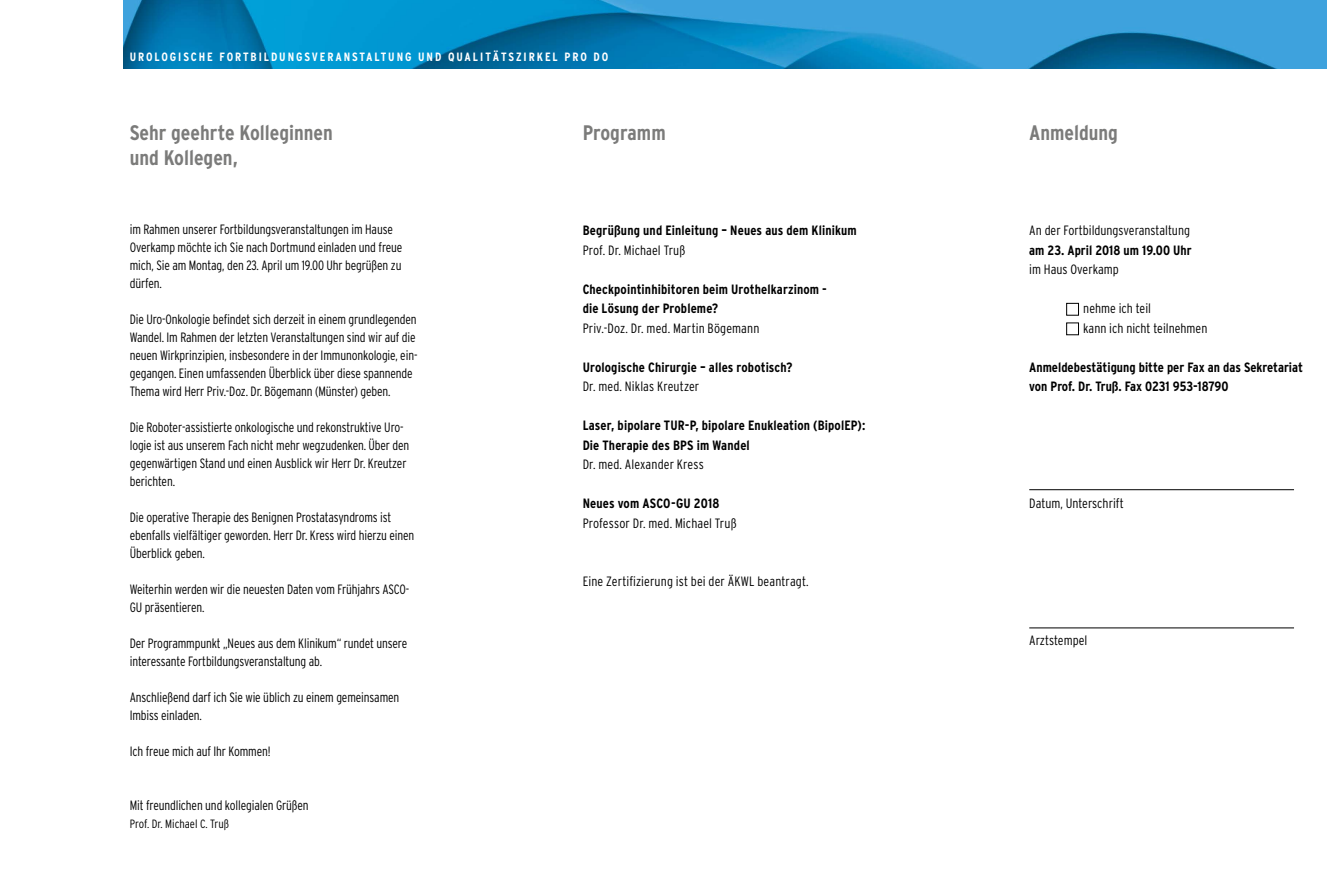
<style>
.page{position:relative;width:1327px;height:893px;background:#fff}
.page>*{position:absolute;margin:0;border:0;box-sizing:border-box;transform-origin:0 0}
.t1{font:700 condensed 21px/25.2px "Interstate";color:#7b7b7a}
.t2{font:300 condensed 13.5px/18px "Interstate";letter-spacing:-.01em;color:#000;scale:.96 1}
.t3{font:700 condensed 13.5px/19.5px "Interstate";letter-spacing:.005em;color:#000}
.t4{font:300 condensed 13.5px "Interstate";letter-spacing:.01em;color:#000}
.t5{font:300 condensed 13.5px/19.5px "Interstate";letter-spacing:-.01em;color:#000}
.t6{font:700 condensed 12px "Interstate";letter-spacing:.16em;color:#fff}
.t7{font:300 condensed 12px "Interstate";color:#000}
</style>
<div class="page">
<img style="left:123px;top:0;width:1204px;height:68px">
<hr style="left:1029px;top:489px;width:265px;height:1px;background:#000">
<hr style="left:1029px;top:627px;width:265px;height:1px;background:#000">
<div style="left:1066px;top:303px;width:13px;height:13px;border:1px solid #000"></div>
<div style="left:1066px;top:323px;width:13px;height:12px;border:1px solid #000"></div>
<p class="t6" style="left:130px;top:50px;width:480px">UROLOGISCHE FORTBILDUNGSVERANSTALTUNG UND QUALITÄTSZIRKEL PRO DO</p>
<h1 class="t1" style="left:130px;top:120px;width:205px">Sehr geehrte Kolleginnen und Kollegen,</h1>
<p class="t2" style="left:130px;top:220px;width:286px">im Rahmen unserer Fortbildungsveranstaltungen im Hause Overkamp möchte ich Sie nach Dortmund einladen und freue mich, Sie am Montag, den 23. April um 19.00 Uhr begrüßen zu dürfen.</p>
<p class="t2" style="left:130px;top:310px;width:301px">Die Uro-Onkologie befindet sich derzeit in einem grundlegenden Wandel. Im Rahmen der letzten Veranstaltungen sind wir auf die neuen Wirkprinzipien, insbesondere in der Immunonkologie, ein&shy;gegangen. Einen umfassenden Überblick über diese spannende Thema wird Herr Priv.-Doz. Dr. Bögemann (Münster) geben.</p>
<p class="t2" style="left:130px;top:418px;width:293px">Die Roboter-assistierte onkologische und rekonstruktive Uro&shy;logie ist aus unserem Fach nicht mehr wegzudenken. Über den gegenwärtigen Stand und einen Ausblick wir Herr Dr. Kreutzer berichten.</p>
<p class="t2" style="left:130px;top:508px;width:298px">Die operative Therapie des Benignen Prostatasyndroms ist ebenfalls vielfältiger geworden. Herr Dr. Kress wird hierzu einen<br>Überblick geben.</p>
<p class="t2" style="left:130px;top:580px;width:293px">Weiterhin werden wir die neuesten Daten vom Frühjahrs ASCO-<br>GU präsentieren.</p>
<p class="t2" style="left:130px;top:634px;width:291px">Der Programmpunkt „Neues aus dem Klinikum“ rundet unsere interessante Fortbildungsveranstaltung ab.</p>
<p class="t2" style="left:130px;top:688px;width:282px">Anschließend darf ich Sie wie üblich zu einem gemeinsamen<br>Imbiss einladen.</p>
<p class="t2" style="left:130px;top:742px;width:148px">Ich freue mich auf Ihr Kommen!</p>
<p class="t2" style="left:130px;top:796px;width:188px">Mit freundlichen und kollegialen Grüßen</p>
<p class="t7" style="left:130px;top:817px;width:101px">Prof. Dr. Michael C. Truß</p>
<h1 class="t1" style="left:583px;top:120px;width:84px">Programm</h1>
<p class="t3" style="left:583px;top:220px;width:276px">Begrüßung und Einleitung – Neues aus dem Klinikum</p>
<p class="t5" style="left:583px;top:240px;width:104px">Prof. Dr. Michael Truß</p>
<p class="t3" style="left:583px;top:279px;width:246px">Checkpointinhibitoren beim Urothelkarzinom - die Lösung der Probleme?</p>
<p class="t4" style="left:583px;top:320px;width:178px">Priv.-Doz. Dr. med. Martin Bögemann</p>
<p class="t3" style="left:583px;top:357px;width:211px">Urologische Chirurgie – alles robotisch?</p>
<p class="t4" style="left:583px;top:379px;width:118px">Dr. med. Niklas Kreutzer</p>
<p class="t3" style="left:583px;top:415px;width:284px">Laser, bipolare TUR-P, bipolare Enukleation (BipolEP):<br>Die Therapie des BPS im Wandel</p>
<p class="t4" style="left:583px;top:457px;width:123px">Dr. med. Alexander Kress</p>
<p class="t3" style="left:583px;top:493px;width:138px">Neues vom ASCO-GU 2018</p>
<p class="t4" style="left:583px;top:515px;width:155px">Professor Dr. med. Michael Truß</p>
<p class="t4" style="left:583px;top:574px;width:228px">Eine Zertifizierung ist bei der ÄKWL beantragt.</p>
<h1 class="t1" style="left:1029px;top:120px;width:90px">Anmeldung</h1>
<p class="t5" style="left:1029px;top:220px;width:162px">An der Fortbildungsveranstaltung</p>
<p class="t3" style="left:1029px;top:240px;width:164px">am 23. April 2018 um 19.00 Uhr</p>
<p class="t5" style="left:1029px;top:259px;width:91px">im Haus Overkamp</p>
<p class="t5" style="left:1083px;top:298px;width:126px">nehme ich teil<br>kann ich nicht teilnehmen</p>
<p class="t3" style="left:1029px;top:357px;width:275px">Anmeldebestätigung bitte per Fax an das Sekretariat von Prof. Dr. Truß. Fax 0231 953-18790</p>
<p class="t5" style="left:1029px;top:493px;width:96px">Datum, Unterschrift</p>
<p class="t5" style="left:1029px;top:630px;width:60px">Arztstempel</p>
</div>
